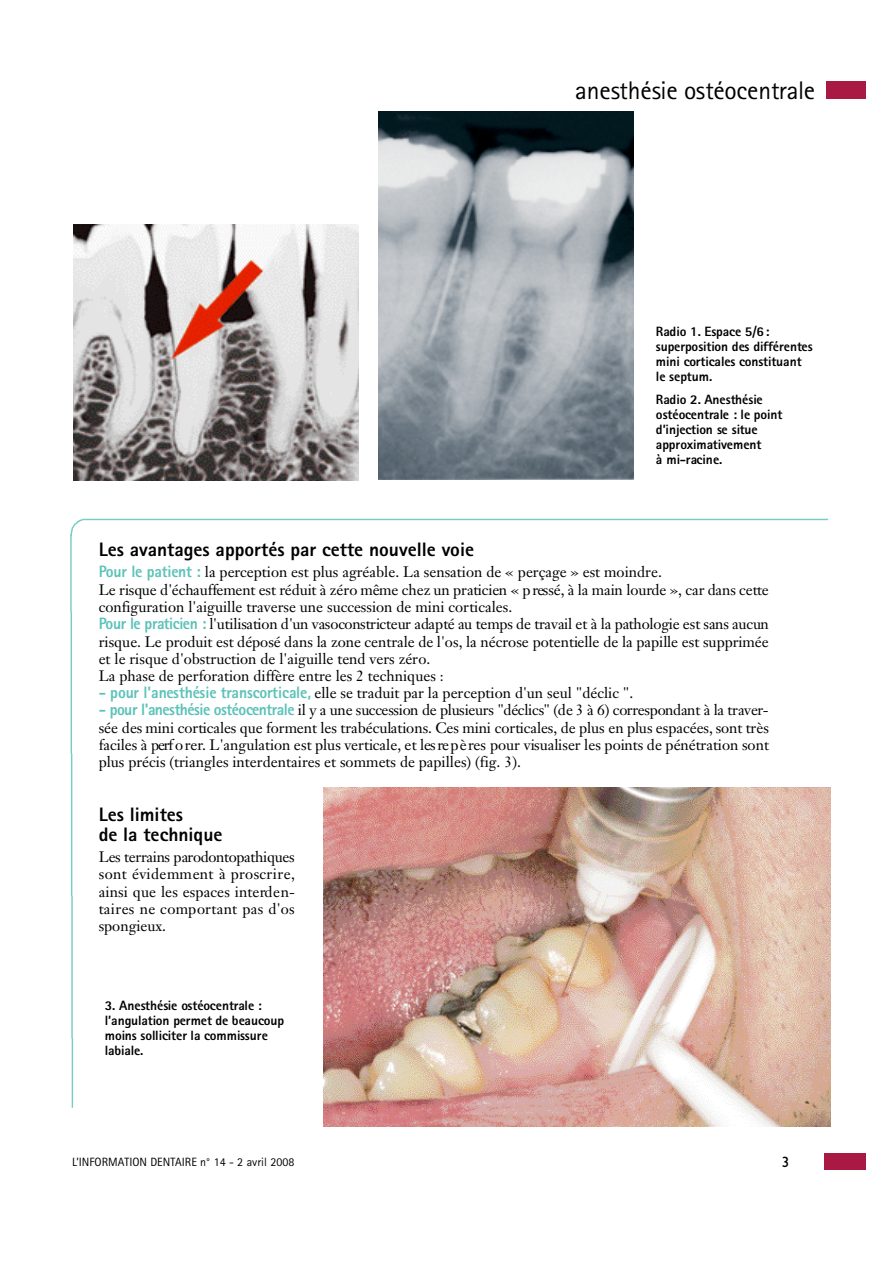
<style>
.page{position:relative;width:893px;height:1263px;background:#fff}
.page>*{position:absolute;margin:0;border:0;box-sizing:border-box;transform-origin:0 0}
.t1{font:25.5px "Rotis Sans Serif";letter-spacing:-.01em;color:#000}
.t2{font:800 19.5px/19.5px "Rotis Sans Serif";color:#000}
.t3{font:15px/17.2px "Janson Text";color:#000;text-align:justify}
.t4{font:15px "Gill Sans";color:#000}
.t5{font:800 13.5px/15px "Rotis Sans Serif";color:#000}
.t6{font:12px "Rotis Sans Serif";color:#000}
.s1{font-family:"Rotis Sans Serif";font-weight:800;font-size:16.5px;color:#5bc2b8}
</style>
<div class="page">
<div style="left:826px;top:81px;width:39px;height:18px;background:#aa1944"></div>
<div style="left:824px;top:1153px;width:41px;height:17px;background:#aa1944"></div>
<img style="left:73px;top:224px;width:286px;height:257px">
<img style="left:378px;top:112px;width:255px;height:368px">
<img style="left:323px;top:787px;width:507px;height:339px">
<svg style="left:70px;top:519px;width:758px;height:589px"></svg>
<h1 class="t1" style="left:575px;top:81px;width:241px">anesthésie ostéocentrale</h1>
<p class="t5" style="left:656px;top:325px;width:158px">Radio 1. Espace 5/6: superposition des différentes mini corticales constituant le septum.</p>
<p class="t5" style="left:656px;top:394px;width:128px">Radio 2. Anesthésie ostéocentrale : le point d’injection se situe approximativement<br>à mi-racine.</p>
<h2 class="t2" style="left:99px;top:541px;width:377px">Les avantages apportés par cette nouvelle voie</h2>
<p class="t3" style="left:99px;top:565px;width:671px;text-align:left"><span class="s1">Pour le patient :</span> la perception est plus agréable. La sensation de « perçage » est moindre.<br>Le risque d'échauffement est réduit à zéro même chez un praticien « p ressé, à la main lourd e », car dans cette configuration l'aiguille traverse une succession de mini corticales.<br><span class="s1">Pour le praticien :</span> l'utilisation d'un vasoconstricteur adapté au temps de travail et à la pathologie est sans aucun risque. Le produit est déposé dans la zone centrale de l'os, la nécrose potentielle de la papille est supprimée et le risque d'obstruction de l'aiguille tend vers zéro.<br>La phase de perforation diffère entre les 2 techniques :</p>
<p class="t3" style="left:99px;top:686px;width:536px"><span class="s1">- pour l'anesthésie transcorticale,</span> elle se traduit par la perception d'un seul "déclic ".</p>
<p class="t3" style="left:99px;top:703px;width:671px"><span class="s1">- pour l'anesthésie ostéocentrale</span> il y a une succession de plusieurs "déclics" (de 3 à 6) correspondant à la traver&shy;sée des mini corticales que forment les trabéculations. Ces mini corticales, de plus en plus espacées, sont très faciles à perf o re r. L'angulation est plus verticale, et les re p è res pour visualiser les points de pénétration sont plus précis (triangles interdentaires et sommets de papilles) (fig. 3).</p>
<h2 class="t2" style="left:99px;top:807px;width:125px">Les limites<br>de la technique</h2>
<p class="t3" style="left:99px;top:850px;width:198px">Les terrains paro d o n to p a th iq u e s sont évidemment à pro s c r ire , ainsi que les espaces interd e n&shy;ta ires ne comportant pas d'os spongieux.</p>
<p class="t5" style="left:105px;top:999px;width:181px">3. Anesthésie ostéocentrale : l’angulation permet de beaucoup moins solliciter la commissure<br>la b ia le .</p>
<p class="t6" style="left:72px;top:1157px;width:224px">L’INFORMATION DENTAIRE n° 14 - 2 avril 2008</p>
<p class="t4" style="left:782px;top:1157px;width:9px">3</p>
</div>
